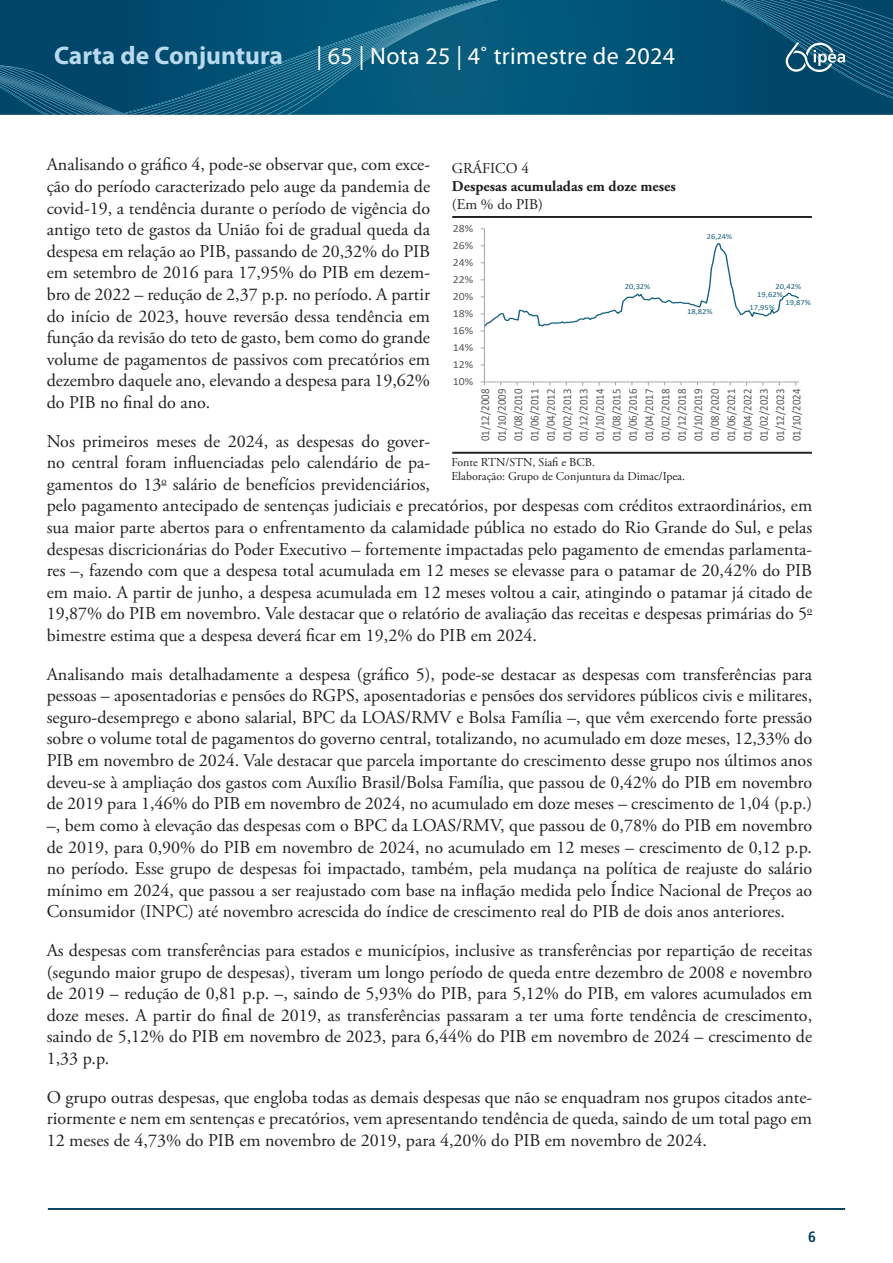
<style>
.page{position:relative;width:893px;height:1263px;background:#fff}
.page>*{position:absolute;margin:0;border:0;box-sizing:border-box;transform-origin:0 0}
.t1{font:700 25.5px "Myriad Pro";color:#b9d9ed}
.t2{font:24px "Myriad Pro";letter-spacing:.015em;color:#fff}
.corpo_de_texto{font:18px/21.6px "Adobe Garamond Pro";color:#231f20;text-align:justify}
.t3{font:700 15px "Adobe Garamond Pro";color:#231f20}
.t4{font:15px "Adobe Garamond Pro";color:#231f20}
.t5{font:700 condensed 15px "Frutiger LT Pro";color:#013d59}
.t6{font:12px "Adobe Garamond Pro";color:#231f20}
.t7{font:11.85px/16.4px "Calibri";color:#595959;text-align:justify;scale:.91 1}
.t8{font:10.8px "Calibri";color:#595959;scale:1.09 1}
.t9{font:7.8px/16.6px "Calibri";color:#176180;scale:1.09 1}
</style>
<div class="page">
<hr style="left:48px;top:1208px;width:797px;height:2px;background:#013d59">
<svg style="left:498px;top:0;width:395px;height:115px;background:#015376"></svg>
<svg style="left:0;top:0;width:498px;height:115px;background:#095779"></svg>
<svg style="left:721px;top:0;width:172px;height:100px;background:#0f5376"></svg>
<hr style="left:452px;top:452px;width:360px;height:2px;background:#231f20">
<hr style="left:452px;top:216px;width:360px;height:2px;background:#231f20">
<hr style="left:484px;top:229px;width:1px;height:153px;background:#a6a6a6">
<hr style="left:484px;top:382px;width:315px;height:1px;background:#a6a6a6">
<svg style="left:481px;top:243px;width:318px;height:89px"></svg>
<h1 class="t1" style="left:54px;top:39px;width:230px">Carta de Conjuntura</h1>
<h2 class="t2" style="left:316px;top:41px;width:360px">| 65 | Nota 25 | 4˚ trimestre de 2024</h2>
<p class="corpo_de_texto" style="left:47px;top:155px;width:385px">Analisando o gráfico 4, pode-se observar que, com exce&shy;ção do período caracterizado pelo auge da pandemia de covid-19, a tendência durante o período de vigência do antigo teto de gastos da União foi de gradual queda da despesa em relação ao PIB, passando de 20,32% do PIB em setembro de 2016 para 17,95% do PIB em dezem&shy;bro de 2022 – redução de 2,37 p.p. no período. A partir do início de 2023, houve reversão dessa tendência em função da revisão do teto de gasto, bem como do grande volume de pagamentos de passivos com precatórios em dezembro daquele ano, elevando a despesa para 19,62% do PIB no final do ano.</p>
<p class="corpo_de_texto" style="left:47px;top:431px;width:767px;text-align:left">Nos primeiros meses de 2024, as despesas do gover-<br>no central foram influenciadas pelo calendário de pa-<br>gamentos do 13<sup>o</sup> salário de benefícios previdenciários,<br>pelo pagamento antecipado de sentenças judiciais e precatórios, por despesas com créditos extraordinários, em sua maior parte abertos para o enfrentamento da calamidade pública no estado do Rio Grande do Sul, e pelas despesas discricionárias do Poder Executivo – fortemente impactadas pelo pagamento de emendas parlamenta&shy;res –, fazendo com que a despesa total acumulada em 12 meses se elevasse para o patamar de 20,42% do PIB em maio. A partir de junho, a despesa acumulada em 12 meses voltou a cair, atingindo o patamar já citado de 19,87% do PIB em novembro. Vale destacar que o relatório de avaliação das receitas e despesas primárias do 5<sup>o </sup>bimestre estima que a despesa deverá ficar em 19,2% do PIB em 2024.</p>
<p class="corpo_de_texto" style="left:47px;top:664px;width:767px">Analisando mais detalhadamente a despesa (gráfico 5), pode-se destacar as despesas com transferências para pessoas – aposentadorias e pensões do RGPS, aposentadorias e pensões dos servidores públicos civis e militares, seguro-desemprego e abono salarial, BPC da LOAS/RMV e Bolsa Família –, que vêm exercendo forte pressão sobre o volume total de pagamentos do governo central, totalizando, no acumulado em doze meses, 12,33% do PIB em novembro de 2024. Vale destacar que parcela importante do crescimento desse grupo nos últimos anos deveu-se à ampliação dos gastos com Auxílio Brasil/Bolsa Família, que passou de 0,42% do PIB em novembro de 2019 para 1,46% do PIB em novembro de 2024, no acumulado em doze meses – crescimento de 1,04 (p.p.) –, bem como à elevação das despesas com o BPC da LOAS/RMV, que passou de 0,78% do PIB em novembro de 2019, para 0,90% do PIB em novembro de 2024, no acumulado em 12 meses – crescimento de 0,12 p.p. no período. Esse grupo de despesas foi impactado, também, pela mudança na política de reajuste do salário mínimo em 2024, que passou a ser reajustado com base na inflação medida pelo Índice Nacional de Preços ao Consumidor (INPC) até novembro acrescida do índice de crescimento real do PIB de dois anos anteriores.</p>
<p class="corpo_de_texto" style="left:47px;top:940px;width:767px">As despesas com transferências para estados e municípios, inclusive as transferências por repartição de receitas (segundo maior grupo de despesas), tiveram um longo período de queda entre dezembro de 2008 e novembro de 2019 – redução de 0,81 p.p. –, saindo de 5,93% do PIB, para 5,12% do PIB, em valores acumulados em doze meses. A partir do final de 2019, as transferências passaram a ter uma forte tendência de crescimento, saindo de 5,12% do PIB em novembro de 2023, para 6,44% do PIB em novembro de 2024 – crescimento de 1,33 p.p.</p>
<p class="corpo_de_texto" style="left:47px;top:1087px;width:767px">O grupo outras despesas, que engloba todas as demais despesas que não se enquadram nos grupos citados ante&shy;riormente e nem em sentenças e precatórios, vem apresentando tendência de queda, saindo de um total pago em 12 meses de 4,73% do PIB em novembro de 2019, para 4,20% do PIB em novembro de 2024.</p>
<p class="t4" style="left:452px;top:159px;width:78px">GRÁFICO 4</p>
<p class="t3" style="left:452px;top:177px;width:225px">Despesas acumuladas em doze meses</p>
<p class="t4" style="left:452px;top:195px;width:93px">(Em % do PIB)</p>
<p class="t8" style="left:453px;top:221px;width:20px">28%</p>
<p class="t9" style="left:707px;top:228px;width:25px">26,24%</p>
<p class="t8" style="left:453px;top:238px;width:20px">26%</p>
<p class="t8" style="left:453px;top:255px;width:20px">24%</p>
<p class="t8" style="left:453px;top:272px;width:20px">22%</p>
<p class="t9" style="left:785px;top:277px;width:25px;text-indent:-10px">20,42%<br>19,87%</p>
<p class="t9" style="left:625px;top:278px;width:25px">20,32%</p>
<p class="t9" style="left:757px;top:286px;width:25px">19,62%</p>
<p class="t8" style="left:453px;top:289px;width:20px">20%</p>
<p class="t9" style="left:749px;top:298px;width:25px">17,95%</p>
<p class="t9" style="left:687px;top:303px;width:25px">18,82%</p>
<p class="t8" style="left:453px;top:306px;width:20px">18%</p>
<p class="t8" style="left:453px;top:323px;width:20px">16%</p>
<p class="t8" style="left:453px;top:340px;width:20px">14%</p>
<p class="t8" style="left:453px;top:357px;width:20px">12%</p>
<p class="t8" style="left:453px;top:374px;width:20px">10%</p>
<p class="t7" style="left:477px;top:441px;width:59px;rotate:-90deg">01/12/2008<br>01/10/2009<br>01/08/2010<br>01/06/2011<br>01/04/2012<br>01/02/2013<br>01/12/2013<br>01/10/2014<br>01/08/2015<br>01/06/2016<br>01/04/2017<br>01/02/2018<br>01/12/2018<br>01/10/2019<br>01/08/2020<br>01/06/2021<br>01/04/2022<br>01/02/2023<br>01/12/2023<br>01/10/2024</p>
<p class="t6" style="left:451px;top:455px;width:145px">Fonte RTN/STN, Siafi e BCB.</p>
<p class="t6" style="left:451px;top:469px;width:235px">Elaboração: Grupo de Conjuntura da Dimac/Ipea.</p>
<p class="t5" style="left:808px;top:1228px;width:9px">6</p>
</div>
